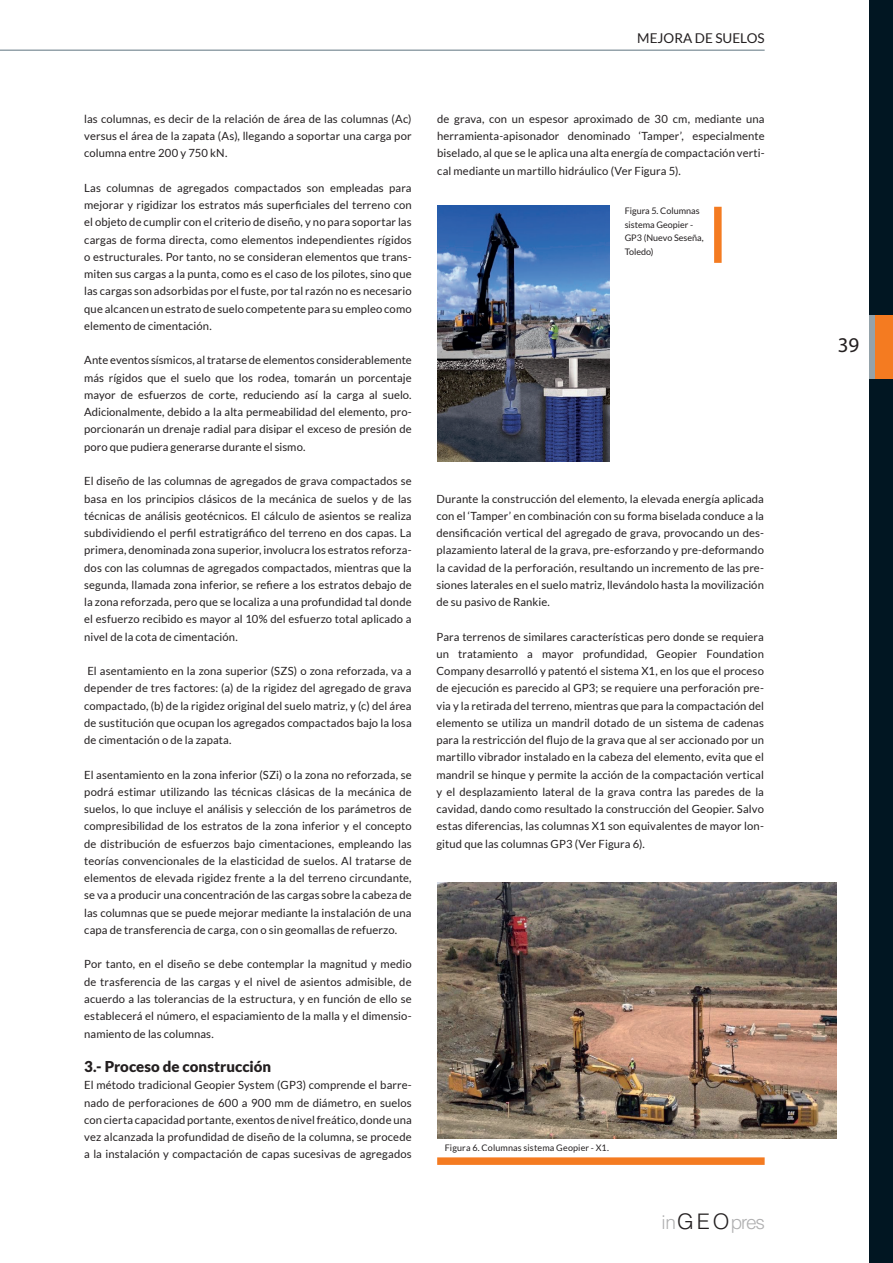
<style>
.page{position:relative;width:893px;height:1263px;background:#fff}
.page>*{position:absolute;margin:0;border:0;box-sizing:border-box;transform-origin:0 0}
.t1{font:21px "Myriad Pro";color:#231f20}
.t2{font:300 19.05px "Helvetica";letter-spacing:-.06em;color:#afafb0}
.t3{font:900 15px "Lato";letter-spacing:.005em;color:#231f20}
.t4{font:13.5px "Lato";color:#231f20}
.t5{font:11.25px/17.2px "Lato";letter-spacing:.01em;color:#231f20;text-align:justify}
.t6{font:9px/13.5px "Lato";color:#231f20}
.s1{font-size:21.45px;color:#231f20}
</style>
<div class="page">
<div style="left:869px;top:0;width:24px;height:1262px;background:#011622"></div>
<div style="left:869px;top:315px;width:6px;height:64px;background:#94a2aa"></div>
<div style="left:875px;top:315px;width:18px;height:64px;background:#f47b21"></div>
<hr style="left:0;top:49px;width:765px;height:2px;background:#94a2aa">
<img style="left:437px;top:206px;width:172px;height:255px">
<div style="left:714px;top:207px;width:8px;height:56px;background:#f47b21"></div>
<img style="left:437px;top:882px;width:400px;height:255px">
<div style="left:437px;top:1157px;width:328px;height:7px;background:#f47b21"></div>
<p class="t4" style="left:637px;top:30px;width:129px">MEJORA DE SUELOS</p>
<p class="t5" style="left:84px;top:110px;width:329px">las columnas, es decir de la relación de área de las columnas (Ac) versus el área de la zapata (As), llegando a soportar una carga por columna entre 200 y 750 kN.</p>
<p class="t5" style="left:84px;top:179px;width:329px">Las columnas de agregados compactados son empleadas para mejorar y rigidizar los estratos más superficiales del terreno con el objeto de cumplir con el criterio de diseño, y no para soportar las cargas de forma directa, como elementos independientes rígidos o estructurales. Por tanto, no se consideran elementos que trans&shy;miten sus cargas a la punta, como es el caso de los pilotes, sino que las cargas son adsorbidas por el fuste, por tal razón no es necesario que alcancen un estrato de suelo competente para su empleo como elemento de cimentación.</p>
<p class="t5" style="left:84px;top:351px;width:329px">Ante eventos sísmicos, al tratarse de elementos considerablemente más rígidos que el suelo que los rodea, tomarán un porcentaje mayor de esfuerzos de corte, reduciendo así la carga al suelo.<br>Adicionalmente, debido a la alta permeabilidad del elemento, pro&shy;porcionarán un drenaje radial para disipar el exceso de presión de poro que pudiera generarse durante el sismo.</p>
<p class="t5" style="left:84px;top:472px;width:329px">El diseño de las columnas de agregados de grava compactados se basa en los principios clásicos de la mecánica de suelos y de las técnicas de análisis geotécnicos. El cálculo de asientos se realiza subdividiendo el perfil estratigráfico del terreno en dos capas. La primera, denominada zona superior, involucra los estratos reforza&shy;dos con las columnas de agregados compactados, mientras que la segunda, llamada zona inferior, se refiere a los estratos debajo de la zona reforzada, pero que se localiza a una profundidad tal donde el esfuerzo recibido es mayor al 10% del esfuerzo total aplicado a nivel de la cota de cimentación.</p>
<p class="t5" style="left:84px;top:662px;width:329px">El asentamiento en la zona superior (SZS) o zona reforzada, va a depender de tres factores: (a) de la rigidez del agregado de grava compactado, (b) de la rigidez original del suelo matriz, y (c) del área de sustitución que ocupan los agregados compactados bajo la losa de cimentación o de la zapata.</p>
<p class="t5" style="left:84px;top:765px;width:329px">El asentamiento en la zona inferior (SZi) o la zona no reforzada, se podrá estimar utilizando las técnicas clásicas de la mecánica de suelos, lo que incluye el análisis y selección de los parámetros de compresibilidad de los estratos de la zona inferior y el concepto de distribución de esfuerzos bajo cimentaciones, empleando las teorías convencionales de la elasticidad de suelos. Al tratarse de elementos de elevada rigidez frente a la del terreno circundante, se va a producir una concentración de las cargas sobre la cabeza de las columnas que se puede mejorar mediante la instalación de una capa de transferencia de carga, con o sin geomallas de refuerzo.</p>
<p class="t5" style="left:84px;top:955px;width:329px">Por tanto, en el diseño se debe contemplar la magnitud y medio de trasferencia de las cargas y el nivel de asientos admisible, de acuerdo a las tolerancias de la estructura, y en función de ello se establecerá el número, el espaciamiento de la malla y el dimensio&shy;namiento de las columnas.</p>
<h3 class="t3" style="left:84px;top:1057px;width:189px">3.- Proceso de construcción</h3>
<p class="t5" style="left:84px;top:1076px;width:329px">El método tradicional Geopier System (GP3) comprende el barre&shy;nado de perforaciones de 600 a 900 mm de diámetro, en suelos con cierta capacidad portante, exentos de nivel freático, donde una vez alcanzada la profundidad de diseño de la columna, se procede a la instalación y compactación de capas sucesivas de agregados</p>
<p class="t5" style="left:437px;top:110px;width:329px">de grava, con un espesor aproximado de 30 cm, mediante una herramienta-apisonador denominado ‘Tamper’, especialmente biselado, al que se le aplica una alta energía de compactación verti&shy;cal mediante un martillo hidráulico (Ver Figura 5).</p>
<p class="t6" style="left:625px;top:204px;width:80px">Figura 5. Columnas sistema Geopier -<br>GP3 (Nuevo Seseña,<br>Toledo)</p>
<p class="t5" style="left:436px;top:489px;width:329px">Durante la construcción del elemento, la elevada energía aplicada con el ‘Tamper’ en combinación con su forma biselada conduce a la densificación vertical del agregado de grava, provocando un des&shy;plazamiento lateral de la grava, pre-esforzando y pre-deformando la cavidad de la perforación, resultando un incremento de las pre&shy;siones laterales en el suelo matriz, llevándolo hasta la movilización de su pasivo de Rankie.</p>
<p class="t5" style="left:436px;top:627px;width:329px">Para terrenos de similares características pero donde se requiera un tratamiento a mayor profundidad, Geopier Foundation Company desarrolló y patentó el sistema X1, en los que el proceso de ejecución es parecido al GP3; se requiere una perforación pre&shy;via y la retirada del terreno, mientras que para la compactación del elemento se utiliza un mandril dotado de un sistema de cadenas para la restricción del flujo de la grava que al ser accionado por un martillo vibrador instalado en la cabeza del elemento, evita que el mandril se hinque y permite la acción de la compactación vertical y el desplazamiento lateral de la grava contra las paredes de la cavidad, dando como resultado la construcción del Geopier. Salvo estas diferencias, las columnas X1 son equivalentes de mayor lon&shy;gitud que las columnas GP3 (Ver Figura 6).</p>
<p class="t6" style="left:445px;top:1140px;width:166px">Figura 6. Columnas sistema Geopier - X1.</p>
<h2 class="t2" style="left:661px;top:1210px;width:105px">in<span class="s1">GEO</span>pres</h2>
<h1 class="t1" style="left:838px;top:332px;width:23px">39</h1>
</div>
